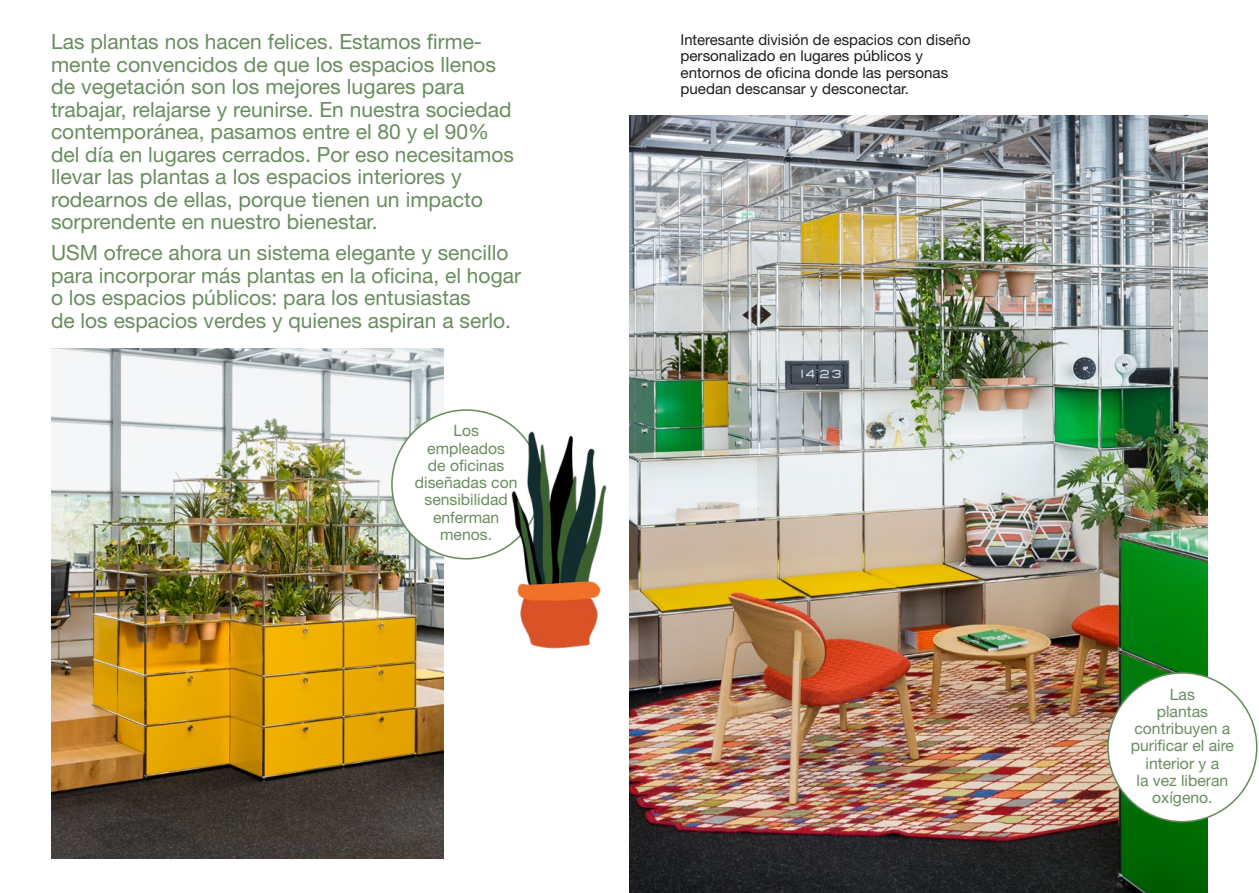
<style>
.page{position:relative;width:1259px;height:893px;background:#fff}
.page>*{position:absolute;margin:0;border:0;box-sizing:border-box;transform-origin:0 0}
.t1{font:21px/22.5px "Helvetica Neue LT Pro";color:#698d5f}
.t2{font:15.75px/17.2px "Helvetica Neue LT Pro";color:#698d5f;text-align:center}
.t3{font:15px/16.5px "Helvetica Neue LT Pro";color:#1d1d1b}
</style>
<div class="page">
<img style="left:51px;top:348px;width:392px;height:511px">
<div style="left:392px;top:410px;width:149px;height:149px;background:#fff;border-radius:50%"></div>
<img style="left:501px;top:429px;width:106px;height:122px">
<img style="left:517px;top:551px;width:84px;height:98px">
<img style="left:630px;top:115px;width:578px;height:778px">
<div style="left:1108px;top:673px;width:148px;height:149px;background:#fff;border-radius:50%"></div>
<p class="t1" style="left:51px;top:30px;width:464px">Las plantas nos hacen felices. Estamos firme&shy;mente convencidos de que los espacios llenos de vegetación son los mejores lugares para trabajar, relajarse y reunirse. En nuestra sociedad contemporánea, pasamos entre el 80 y el 90% del día en lugares cerrados. Por eso necesitamos llevar las plantas a los espacios interiores y rodearnos de ellas, porque tienen un impacto sorprendente en nuestro bienestar.</p>
<p class="t1" style="left:51px;top:241px;width:471px">USM ofrece ahora un sistema elegante y sencillo para incorporar más plantas en la oficina, el hogar o los espacios públicos: para los entusiastas<br>de los espacios verdes y quienes aspiran a serlo.</p>
<p class="t2" style="left:415px;top:422px;width:104px">Los empleados<br>de oficinas diseñadas con sensibilidad enferman menos.</p>
<p class="t3" style="left:680px;top:31px;width:291px">Interesante división de espacios con diseño personalizado en lugares públicos y entornos de oficina donde las personas puedan descansar y desconectar.</p>
<p class="t2" style="left:1130px;top:685px;width:105px">Las<br>plantas contribuyen a purificar el aire interior y a<br>la vez liberan oxígeno.</p>
</div>
